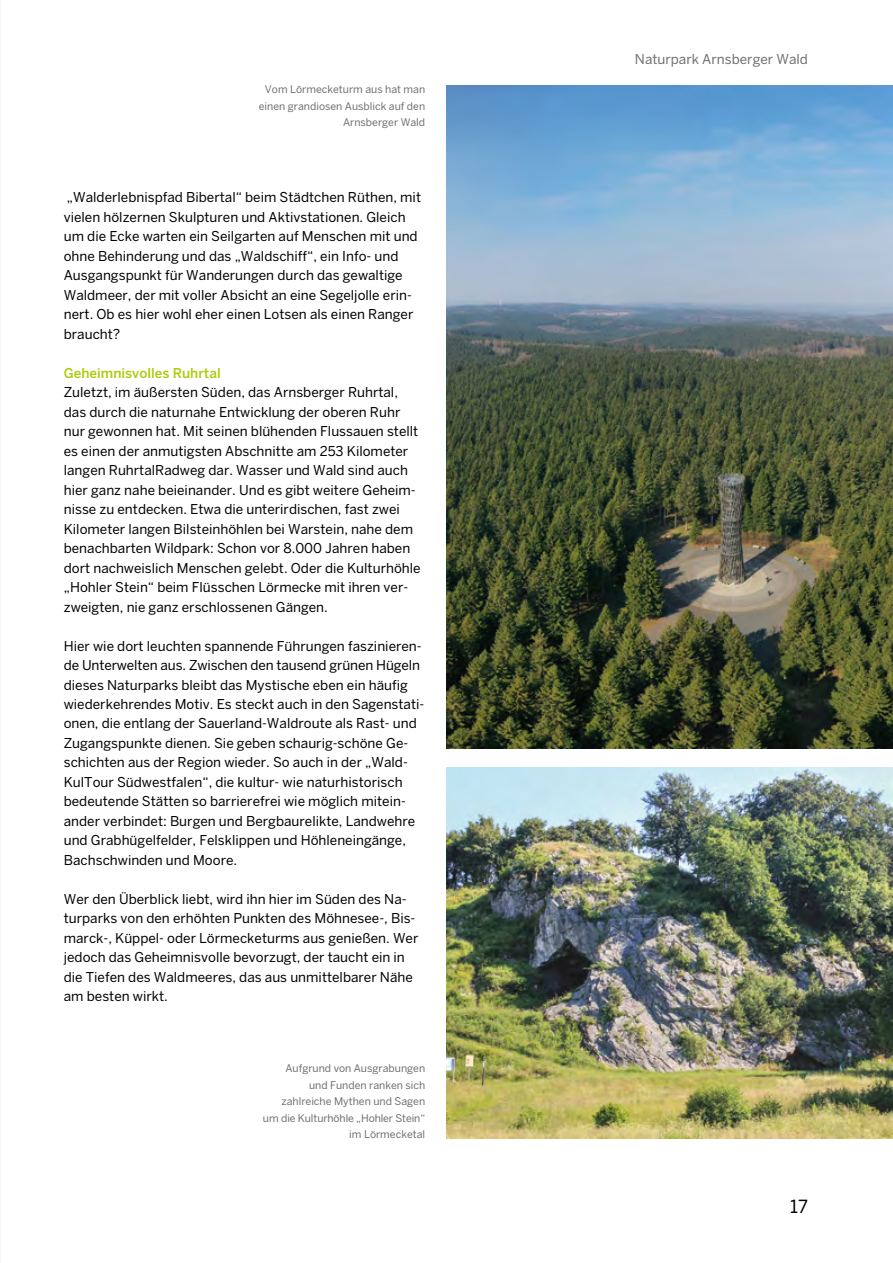
<style>
.page{position:relative;width:893px;height:1263px;background:#fff}
.page>*{position:absolute;margin:0;border:0;box-sizing:border-box;transform-origin:0 0}
.t1{font:18px "Benton Sans";color:#000}
.t2{font:13.5px/19.5px "Benton Sans";color:#000}
.t3{font:13.5px "Benton Sans";color:#706f6f}
.t4{font:500 13.5px "Benton Sans";color:#afca0b}
.t5{font:10.5px/16.5px "Benton Sans";color:#706f6f;text-align:right}
</style>
<div class="page">
<img style="left:446px;top:85px;width:447px;height:663px">
<img style="left:446px;top:768px;width:447px;height:370px">
<p class="t5" style="left:259px;top:81px;width:168px">Vom Lörmecketurm aus hat man einen grandiosen Ausblick auf den<br>Arnsberger Wald</p>
<p class="t2" style="left:64px;top:187px;width:359px">„Walderlebnispfad Bibertal“ beim Städtchen Rüthen, mit vielen hölzernen Skulpturen und Aktivstationen. Gleich um die Ecke warten ein Seilgarten auf Menschen mit und ohne Behinderung und das „Waldschiff“, ein Info- und Ausgangspunkt für Wanderungen durch das gewaltige</p>
<p class="t2" style="left:64px;top:304px;width:351px">nert. Ob es hier wohl eher einen Lotsen als einen Ranger braucht?</p>
<h4 class="t4" style="left:64px;top:365px;width:158px">Geheimnisvolles Ruhrtal</h4>
<p class="t2" style="left:64px;top:382px;width:358px">Zuletzt, im äußersten Süden, das Arnsberger Ruhrtal, das durch die naturnahe Entwicklung der oberen Ruhr nur gewonnen hat. Mit seinen blühenden Flussauen stellt es einen der anmutigsten Abschnitte am 253 Kilometer langen RuhrtalRadweg dar. Wasser und Wald sind auch hier ganz nahe beieinander. Und es gibt weitere Geheim&shy;nisse zu entdecken. Etwa die unterirdischen, fast zwei Kilometer langen Bilsteinhöhlen bei Warstein, nahe dem benachbarten Wildpark: Schon vor 8.000 Jahren haben dort nachweislich Menschen gelebt. Oder die Kulturhöhle „Hohler Stein“ beim Flüsschen Lörmecke mit ihren ver&shy;zweigten, nie ganz erschlossenen Gängen.</p>
<p class="t2" style="left:64px;top:636px;width:362px">Hier wie dort leuchten spannende Führungen faszinieren&shy;de Unterwelten aus. Zwischen den tausend grünen Hügeln dieses Naturparks bleibt das Mystische eben ein häufig wiederkehrendes Motiv. Es steckt auch in den Sagenstati&shy;onen, die entlang der Sauerland-Waldroute als Rast- und Zugangspunkte dienen. Sie geben schaurig-schöne Ge&shy;schichten aus der Region wieder. So auch in der „Wald-KulTour Südwestfalen“, die kultur- wie naturhistorisch bedeutende Stätten so barrierefrei wie möglich mitein&shy;ander verbindet: Burgen und Bergbaurelikte, Landwehre und Grabhügelfelder, Felsklippen und Höhleneingänge, Bachschwinden und Moore.</p>
<p class="t2" style="left:64px;top:889px;width:356px">Wer den Überblick liebt, wird ihn hier im Süden des Na&shy;turparks von den erhöhten Punkten des Möhnesee-, Bis&shy;marck-, Küppel- oder Lörmecketurms aus genießen. Wer jedoch das Geheimnisvolle bevorzugt, der taucht ein in die Tiefen des Waldmeeres, das aus unmittelbarer Nähe am besten wirkt.</p>
<p class="t2" style="left:64px;top:285px;width:350px">Waldmeer, der mit voller Absicht an eine Segeljolle erin-</p>
<p class="t5" style="left:263px;top:1060px;width:164px">Aufgrund von Ausgrabungen<br>und Funden ranken sich zahlreiche Mythen und Sagen<br>um die Kulturhöhle „Hohler Stein“ im Lörmecketal</p>
<p class="t3" style="left:635px;top:51px;width:175px">Naturpark Arnsberger Wald</p>
<h1 class="t1" style="left:790px;top:1195px;width:19px">17</h1>
</div>
